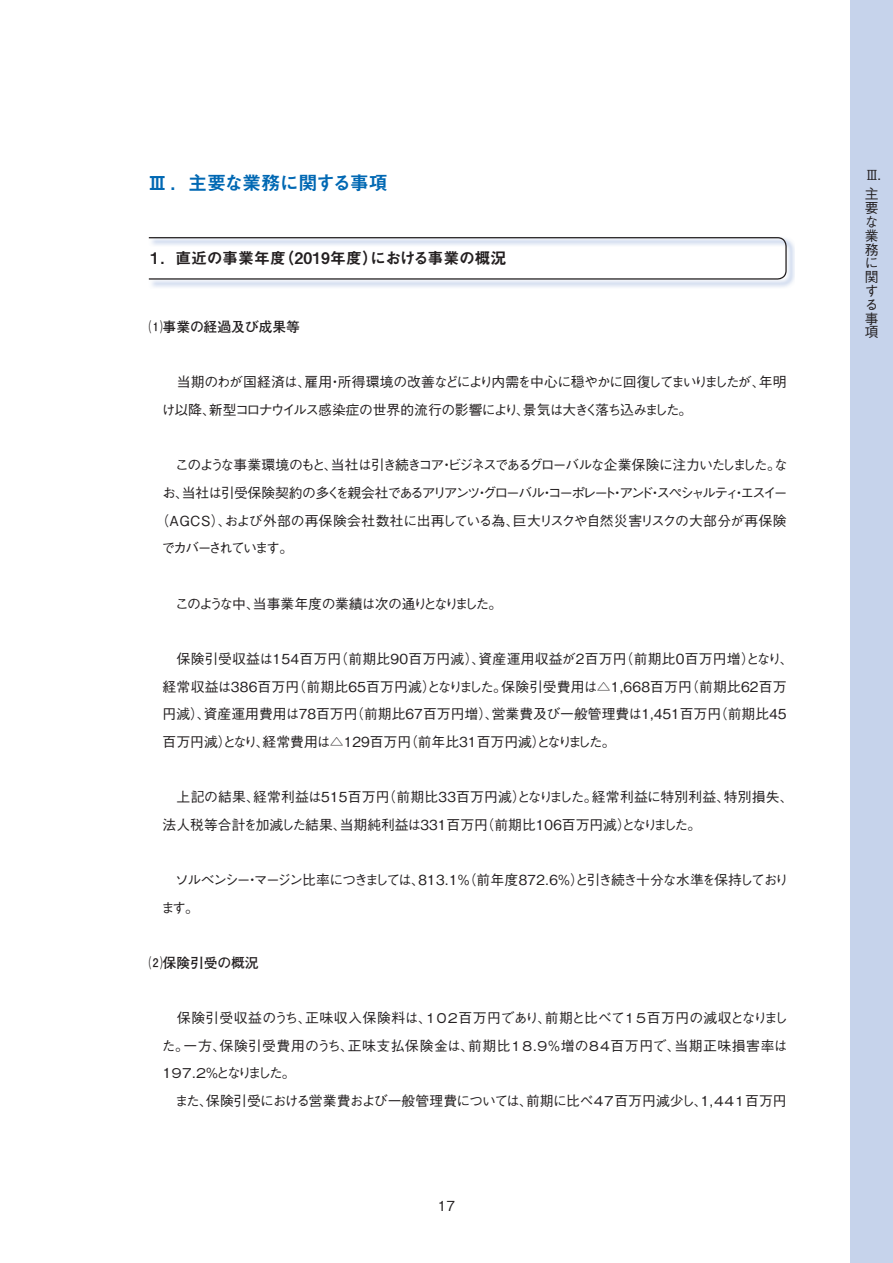
<style>
.page{position:relative;width:893px;height:1263px;background:#fff}
.page>*{position:absolute;margin:0;border:0;box-sizing:border-box;transform-origin:0 0}
.t1{font:19.2px "Midashi Go Pro MB31 90 pv RKSJ H";letter-spacing:-.045em;color:#0168b3}
.t2{font:15.9px "Midashi Go Pro MB31 90 pv RKSJ H";color:#231f20}
.t3{font:13.8px/27.6px "Gothic BBB Pro Medium 90 pv RKSJ H";color:#231f20}
.t4{font:13.8px/27.6px "G Gothic BBB Pro Medium 90 pv RKSJ H";letter-spacing:-.02em;color:#231f20}
.t5{font:13.8px/27.6px "Gothic BBB Pro Medium 90 pv RKSJ H";letter-spacing:-.065em;color:#231f20}
.t6{font:13.8px/27.6px "G Gothic BBB Pro Medium 90 pv RKSJ H";letter-spacing:-.12em;color:#231f20}
.t7{font:13.8px "Gothic BBB Pro Medium 90 pv RKSJ H";letter-spacing:-.16em;color:#231f20}
.t8{font:13.8px "Gothic BBB Pro Medium 90 pv RKSJ H";letter-spacing:-.11em;color:#231f20}
.t9{font:13.8px "G Gothic BBB Pro Medium 90 pv RKSJ H";color:#231f20}
.t10{font:13.8px "Gothic BBB Pro Medium 90 pv RKSJ H";letter-spacing:-.085em;color:#231f20}
.t11{font:13.8px "Futo Go B101 Pro Bold 90 pv RKSJ H";color:#231f20}
.t12{font:13.8px/13.8px "Gothic BBB Pro Medium 90 pv RKSJ H";letter-spacing:-.03em;color:#231f20}
.t13{font:13.8px "Gothic BBB Pro Medium 90 pv RKSJ H";letter-spacing:-.155em;color:#231f20}
.s1{font-family:"Gothic BBB Pro Medium 90 pv RKSJ H"}
</style>
<div class="page">
<div style="left:850px;top:0;width:43px;height:1263px;background:#c6d3eb"></div>
<img style="left:152px;top:239px;width:643px;height:49px">
<svg style="left:148px;top:237px;width:639px;height:43px"></svg>
<h1 class="t1" style="left:148px;top:176px;width:242px">Ⅲ . 主要な業務に関する事項</h1>
<p class="t2" style="left:147px;top:252px;width:361px">１. 直近の事業年度（2019年度）における事業の概況</p>
<p class="t11" style="left:149px;top:322px;width:153px">⑴事業の経過及び成果等</p>
<p class="t5" style="left:161px;top:370px;width:627px;text-indent:15px">当期のわが国経済は、雇用・所得環境の改善などにより内需を中心に穏やかに回復してまいりましたが、年明け以降、新型コロナウイルス感染症の世界的流行の影響により、景気は大きく落ち込みました。</p>
<p class="t8" style="left:175px;top:460px;width:614px">このような事業環境のもと、当社は引き続きコア・ビジネスであるグローバルな企業保険に注力いたしました。な</p>
<p class="t7" style="left:162px;top:488px;width:627px">お、当社は引受保険契約の多くを親会社であるアリアンツ・グローバル・コーポレート・アンド・スペシャルティ・エスイー</p>
<p class="t3" style="left:155px;top:508px;width:633px">（AGCS）、および外部の再保険会社数社に出再している為、巨大リスクや自然災害リスクの大部分が再保険</p>
<p class="t13" style="left:162px;top:543px;width:133px">でカバーされています。</p>
<p class="t10" style="left:175px;top:598px;width:329px">このような中、当事業年度の業績は次の通りとなりました。</p>
<p class="t3" style="left:163px;top:647px;width:632px;text-indent:14px">保険引受収益は154百万円（前期比90百万円減）、資産運用収益が2百万円（前期比0百万円増）となり、経常収益は386百万円（前期比65百万円減）となりました。保険引受費用は△1,668百万円（前期比62百万円減）、資産運用費用は78百万円（前期比67百万円増）、営業費及び一般管理費は1,451百万円（前期比45百万円減）となり、経常費用は△129百万円（前年比31百万円減）となりました。</p>
<p class="t4" style="left:163px;top:785px;width:632px;text-indent:14px">上記の結果、経常利益は５１５百万円（前期比３３百万円減）となりました。経常利益に特別利益、特別損失、法人税等合計を加減した結果、当期純利益は３３１百万円（前期比１０６百万円減）となりました。</p>
<p class="t6" style="left:161px;top:868px;width:629px;text-indent:14px">ソルベンシー・マージン比率につきましては、８１３．１％（前年度８７２．６％）と引き続き十分な水準を保持しております。</p>
<p class="t11" style="left:149px;top:957px;width:111px">⑵保険引受の概況</p>
<p class="t4" style="left:160px;top:1006px;width:629px;text-align:justify;text-indent:17px">保険引受収益のうち、正味収入保険料は、102百万円であり、前期と比べて15百万円の減<span class="s1">収</span>となりました。一方、保険引受費用のうち、正味支払保険金は、前期比18.9％増の84百万円で、当期正味損害率は１97.2％となりました。</p>
<p class="t9" style="left:175px;top:1096px;width:613px">また、保険引受における営業費および一般管理費については、前期に比べ47百万円減少し、１，441百万円</p>
<p class="t12" style="left:438px;top:1201px;width:19px">17</p>
<p class="t12" style="left:865px;top:168px;width:18px;line-height:18.8px">Ⅲ.主</p>
<p class="t12" style="left:865px;top:203px;width:15px">要な業務に関する事項</p>
</div>
